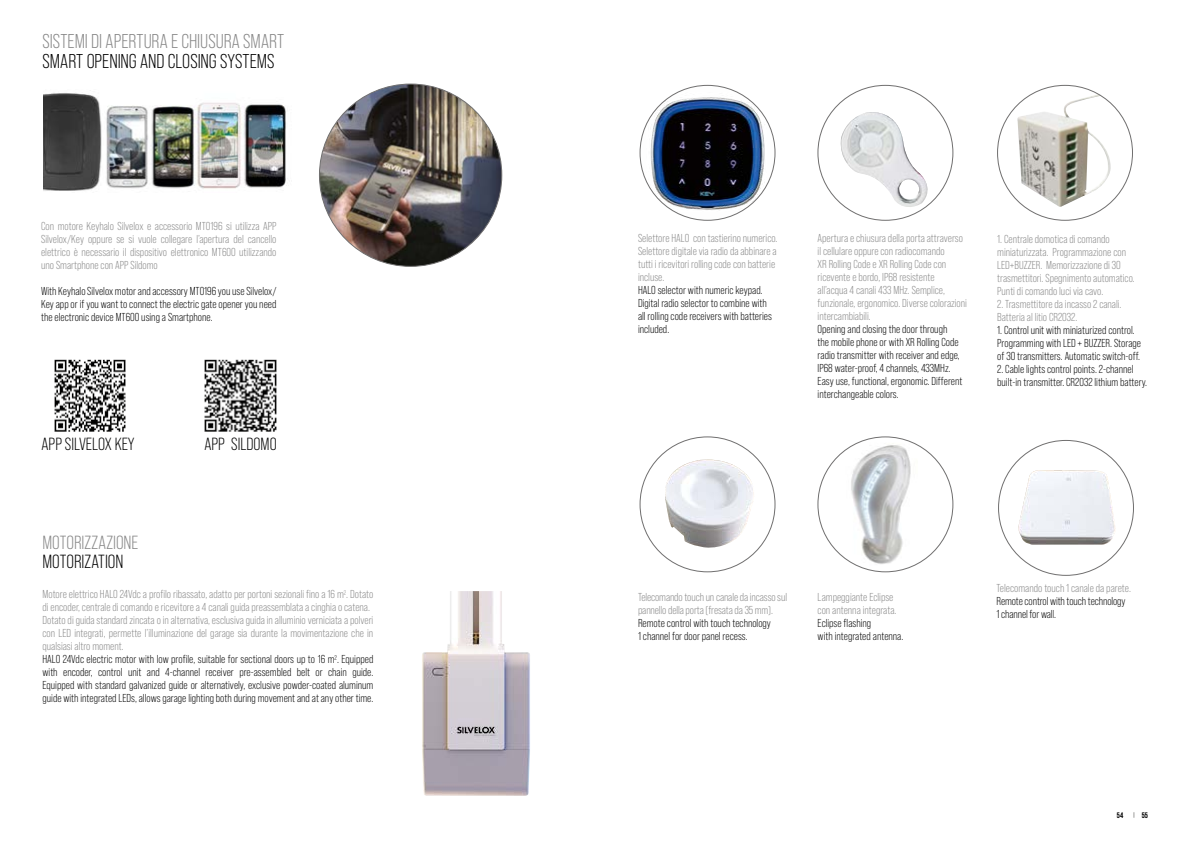
<style>
.page{position:relative;width:1191px;height:842px;background:#fff}
.page>*{position:absolute;margin:0;border:0;box-sizing:border-box;transform-origin:0 0}
.t1{font:20px "Bebas Neue Pro";color:#878787}
.t2{font:20px "Bebas Neue Pro";color:#000}
.t3{font:19px "Bebas Neue Pro";color:#878787}
.t4{font:19px "Bebas Neue Pro";color:#000}
.t5{font:17.6px "Bebas Neue Pro";color:#000}
.t6{font:11.5px/13px "Bebas Neue Pro";color:#878787}
.t7{font:11.5px/13px "Bebas Neue Pro";color:#000}
.t8{font:700 8px "Bebas Neue Pro";color:#000}
.s1{color:#000}
</style>
<div class="page">
<img style="left:319px;top:84px;width:183px;height:182px;border-radius:91px">
<img style="left:44px;top:93px;width:242px;height:98px">
<img style="left:422px;top:591px;width:108px;height:205px">
<img style="left:640px;top:85px;width:135px;height:135px;border-radius:67px">
<img style="left:665px;top:460px;width:93px;height:89px">
<img style="left:1018px;top:470px;width:98px;height:75px">
<img style="left:838px;top:112px;width:98px;height:102px">
<img style="left:1016px;top:94px;width:97px;height:113px">
<img style="left:821px;top:443px;width:123px;height:123px">
<img style="left:204px;top:359px;width:73px;height:73px">
<img style="left:54px;top:359px;width:72px;height:73px">
<h1 class="t1" style="left:43px;top:30px;width:243px">SISTEMI DI APERTURA E CHIUSURA SMART</h1>
<h1 class="t2" style="left:43px;top:50px;width:233px">SMART OPENING AND CLOSING SYSTEMS</h1>
<p class="t6" style="left:41px;top:219px;width:237px;text-align:justify">Con motore Keyhalo Silvelox e accessorio MT0196 si utilizza APP Silvelox/Key oppure se si vuole collegare l’apertura del cancello elettrico è necessario il dispositivo elettronico MT600 utilizzando uno Smartphone con APP Sildomo</p>
<p class="t7" style="left:41px;top:284px;width:237px;text-align:justify">With Keyhalo Silvelox motor and accessory MT0196 you use Silvelox/ Key app or if you want to connect the electric gate opener you need the electronic device MT600 using a Smartphone.</p>
<h3 class="t5" style="left:42px;top:434px;width:95px">APP SILVELOX KEY</h3>
<h3 class="t5" style="left:204px;top:434px;width:74px">APP SILDOMO</h3>
<h2 class="t3" style="left:43px;top:532px;width:97px">MOTORIZZAZIONE</h2>
<h2 class="t4" style="left:43px;top:551px;width:82px">MOTORIZATION</h2>
<p class="t6" style="left:43px;top:588px;width:332px">Motore elettrico HALO 24Vdc a profilo ribassato, adatto per portoni sezionali fino a 16 m<sup>2</sup>. Dotato di encoder, centrale di comando e ricevitore a 4 canali guida preassemblata a cinghia o catena.<br>Dotato di guida standard zincata o in alternativa, esclusiva guida in alluminio verniciata a polveri con LED integrati, permette l’illuminazione del garage sia durante la movimentazione che in qualsiasi altro moment.<br><span class="s1">HALO 24Vdc electric motor with low profile, suitable for sectional doors up to 16 m</span><sup>2</sup><span class="s1">. Equipped with encoder, control unit and 4-channel receiver pre-assembled belt or chain guide.<br>Equipped with standard galvanized guide or alternatively, exclusive powder-coated aluminum guide with integrated LEDs, allows garage lighting both during movement and at any other time.</span></p>
<p class="t6" style="left:638px;top:232px;width:141px">Selettore HALO con tastierino numerico.<br>Selettore digitale via radio da abbinare a tutti i ricevitori rolling code con batterie incluse.</p>
<p class="t7" style="left:638px;top:284px;width:135px">HALO selector with numeric keypad.<br>Digital radio selector to combine with all rolling code receivers with batteries included.</p>
<p class="t6" style="left:817px;top:232px;width:151px">Apertura e chiusura della porta attraverso il cellulare oppure con radiocomando<br>XR Rolling Code e XR Rolling Code con ricevente e bordo, IP68 resistente all’acqua 4 canali 433 MHz. Semplice, funzionale, ergonomico. Diverse colorazioni intercambiabili.</p>
<p class="t7" style="left:817px;top:323px;width:146px">Opening and closing the door through<br>the mobile phone or with XR Rolling Code radio transmitter with receiver and edge, IP68 water-proof, 4 channels, 433MHz.<br>Easy use, functional, ergonomic. Different interchangeable colors.</p>
<p class="t6" style="left:997px;top:232px;width:139px">1. Centrale domotica di comando miniaturizzata. Programmazione con LED+BUZZER. Memorizzazione di 30 trasmettitori. Spegnimento automatico.<br>Punti di comando luci via cavo.</p>
<p class="t6" style="left:997px;top:297px;width:126px">2. Trasmettitore da incasso 2 canali.<br>Batteria al litio CR2032.</p>
<p class="t7" style="left:997px;top:323px;width:145px">1. Control unit with miniaturized control.<br>Programming with LED + BUZZER. Storage of 30 transmitters. Automatic switch-off.</p>
<p class="t7" style="left:997px;top:362px;width:151px">2. Cable lights control points. 2-channel built-in transmitter. CR2032 lithium battery.</p>
<p class="t6" style="left:638px;top:591px;width:151px">Telecomando touch un canale da incasso sul pannello della porta (fresata da 35 mm).</p>
<p class="t7" style="left:638px;top:617px;width:134px">Remote control with touch technology<br>1 channel for door panel recess.</p>
<p class="t6" style="left:817px;top:591px;width:80px">Lampeggiante Eclipse con antenna integrata.</p>
<p class="t7" style="left:817px;top:617px;width:87px">Eclipse flashing<br>with integrated antenna.</p>
<p class="t6" style="left:996px;top:582px;width:136px">Telecomando touch 1 canale da parete.</p>
<p class="t7" style="left:996px;top:595px;width:130px">Remote control with touch technology<br>1 channel for wall.</p>
<p class="t8" style="left:1117px;top:811px;width:8px">54</p>
<p class="t8" style="left:1141px;top:811px;width:8px">55</p>
</div>
